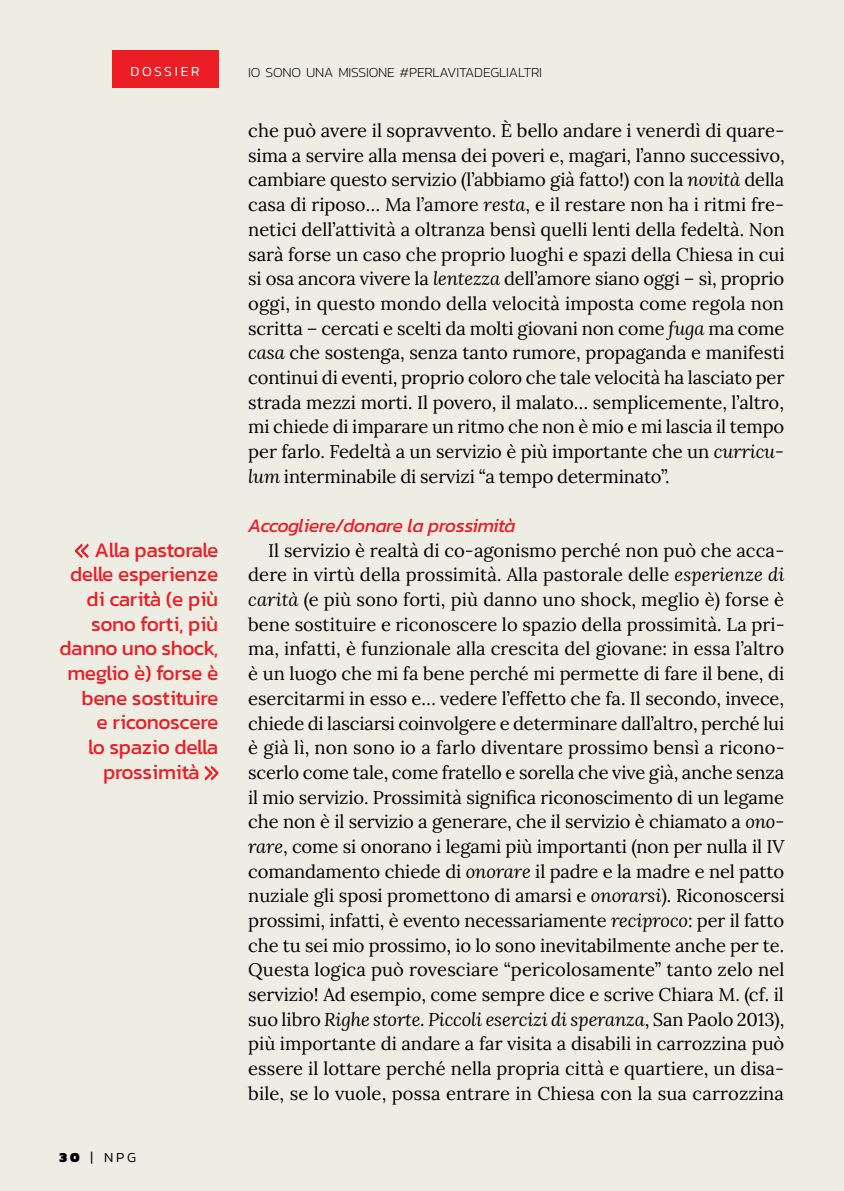
<style>
.page{position:relative;width:844px;height:1191px;background:#fff}
.page>*{position:absolute;margin:0;border:0;box-sizing:border-box;transform-origin:0 0}
.t1{font:21px "Kanit";letter-spacing:-.02em;color:#ed1d24}
.t2{font:italic 19.25px "Kanit";letter-spacing:-.03em;color:#ed1d24}
.t3{font:18.38px/24.7px "Lora";color:#000;text-align:justify}
.t4{font:200 14px "Kanit";letter-spacing:-.01em;color:#000}
.t5{font:300 14px "Kanit";letter-spacing:.2em;color:#fff}
.t6{font:300 14px "Kanit";color:#000}
.s1{font-weight:900}
.s2{font-style:italic}
</style>
<div class="page">
<div style="left:0;top:0;width:843px;height:1191px;background:#edede4"></div>
<hr style="left:843px;top:0;width:1px;height:1191px;background:#e9e8dd">
<div style="left:112px;top:50px;width:106px;height:38px;background:#ed1d24"></div>
<svg style="left:75px;top:543px;width:14px;height:15px"></svg>
<svg style="left:204px;top:765px;width:14px;height:15px"></svg>
<p class="t5" style="left:130px;top:61px;width:71px">DOSSI ER</p>
<p class="t1" style="left:95px;top:534px;width:125px">Alla pastorale</p>
<p class="t1" style="left:70px;top:559px;width:150px">delle esperienze</p>
<p class="t1" style="left:87px;top:584px;width:133px">di carità (e più</p>
<p class="t1" style="left:91px;top:608px;width:129px">sono forti, più</p>
<p class="t1" style="left:60px;top:633px;width:160px">danno uno shock,</p>
<p class="t1" style="left:67px;top:658px;width:152px">meglio è) forse è</p>
<p class="t1" style="left:82px;top:682px;width:138px">bene sostituire</p>
<p class="t1" style="left:97px;top:707px;width:123px">e riconoscere</p>
<p class="t1" style="left:88px;top:732px;width:132px">lo spazio della</p>
<p class="t1" style="left:103px;top:756px;width:98px">prossimità</p>
<p class="t6" style="left:60px;top:1147px;width:78px"><span class="s1">30</span> | NPG</p>
<p class="t4" style="left:248px;top:63px;width:293px">IO SONO UNA MISSIONE #PERLAVITADEGLIALTRI</p>
<p class="t3" style="left:248px;top:117px;width:538px">che può avere il sopravvento. È bello andare i venerdì di quare&shy;sima a servire alla mensa dei poveri e, magari, l’anno successivo, cambiare questo servizio (l’abbiamo già fatto!) con la <span class="s2">novità</span> della casa di riposo… Ma l’amore <span class="s2">resta</span>, e il restare non ha i ritmi fre&shy;netici dell’attività a oltranza bensì quelli lenti della fedeltà. Non sarà forse un caso che proprio luoghi e spazi della Chiesa in cui si osa ancora vivere la <span class="s2">lentezza</span> dell’amore siano oggi – sì, proprio oggi, in questo mondo della velocità imposta come regola non scritta – cercati e scelti da molti giovani non come <span class="s2">fuga</span> ma come <span class="s2">casa</span> che sostenga, senza tanto rumore, propaganda e manifesti continui di eventi, proprio coloro che tale velocità ha lasciato per strada mezzi morti. Il povero, il malato… semplicemente, l’altro, mi chiede di imparare un ritmo che non è mio e mi lascia il tempo per farlo. Fedeltà a un servizio è più importante che un <span class="s2">curricu&shy;lum</span> interminabile di servizi “a tempo determinato”.</p>
<p class="t2" style="left:248px;top:511px;width:269px">Accogliere/donare la prossimità</p>
<p class="t3" style="left:248px;top:536px;width:538px;text-indent:20px">Il servizio è realtà di co-agonismo perché non può che acca&shy;dere in virtù della prossimità. Alla pastorale delle <span class="s2">esperienze di carità</span> (e più sono forti, più danno uno shock, meglio è) forse è bene sostituire e riconoscere lo spazio della prossimità. La pri&shy;ma, infatti, è funzionale alla crescita del giovane: in essa l’altro è un luogo che mi fa bene perché mi permette di fare il bene, di esercitarmi in esso e… vedere l’effetto che fa. Il secondo, invece, chiede di lasciarsi coinvolgere e determinare dall’altro, perché lui è già lì, non sono io a farlo diventare prossimo bensì a ricono&shy;scerlo come tale, come fratello e sorella che vive già, anche senza il mio servizio. Prossimità significa riconoscimento di un legame che non è il servizio a generare, che il servizio è chiamato a <span class="s2">ono&shy;rare</span>, come si onorano i legami più importanti (non per nulla il IV comandamento chiede di <span class="s2">onorare</span> il padre e la madre e nel patto nuziale gli sposi promettono di amarsi e <span class="s2">onorarsi</span>). Riconoscersi prossimi, infatti, è evento necessariamente <span class="s2">reciproco</span>: per il fatto che tu sei mio prossimo, io lo sono inevitabilmente anche per te.<br>Questa logica può rovesciare “pericolosamente” tanto zelo nel servizio! Ad esempio, come sempre dice e scrive Chiara M. (cf. il suo libro <span class="s2">Righe storte. Piccoli esercizi di speranza</span>, San Paolo 2013), più importante di andare a far visita a disabili in carrozzina può essere il lottare perché nella propria città e quartiere, un disa&shy;bile, se lo vuole, possa entrare in Chiesa con la sua carrozzina</p>
</div>
